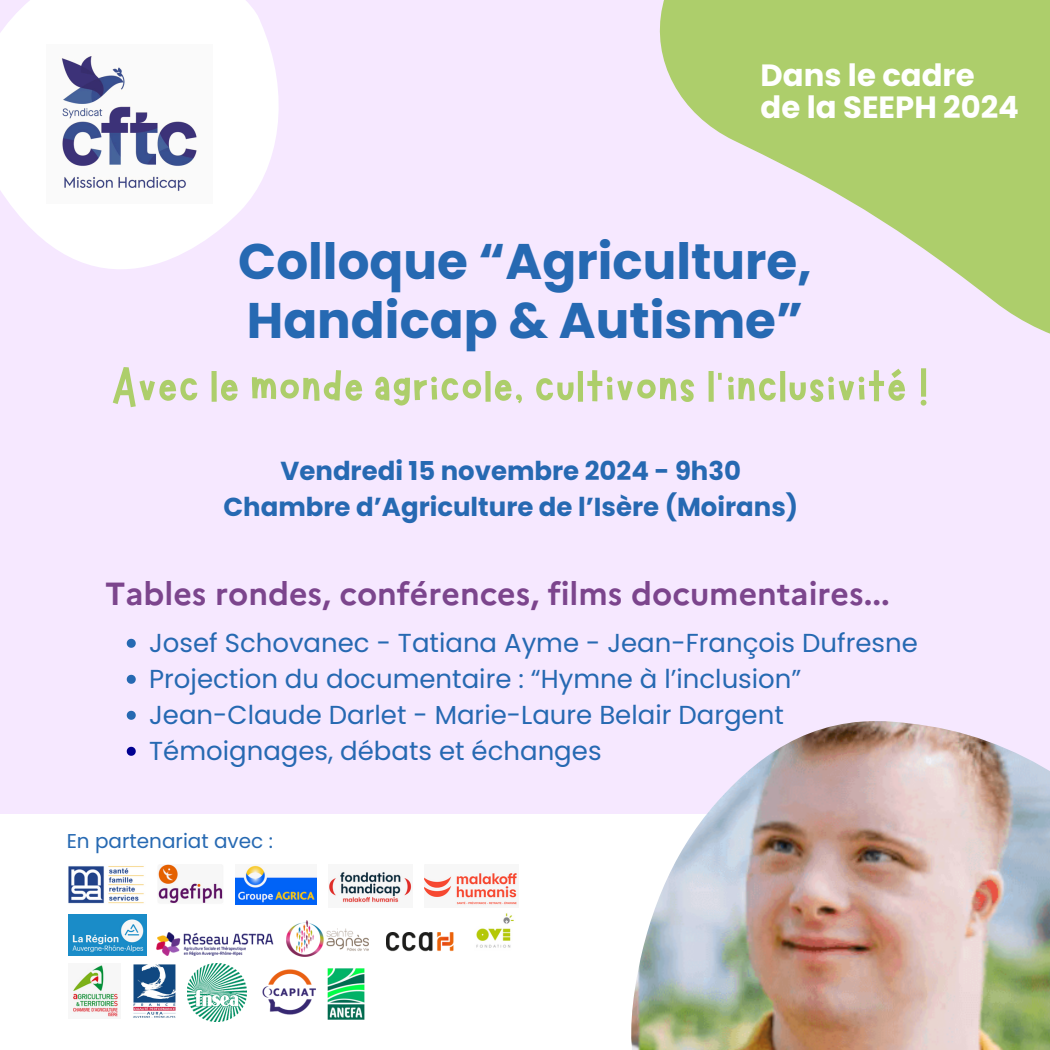
<style>
.page{position:relative;width:1050px;height:1050px;background:#f6e8ff}
.page>*{position:absolute;margin:0;border:0;box-sizing:border-box;transform-origin:0 0}
.t1{font:53px "Marykate";color:#adce6b}
.t2{font:700 50px/58.5px "Poppins";color:#2669b2}
.t3{font:700 32px "Marianne";color:#7c458d}
.t4{font:700 30.7px/32.2px "Poppins";color:#fff}
.t5{font:26px "Poppins";color:#2669b2}
.t6{font:700 26px/36px "Poppins";color:#2669b2;text-align:center}
.t7{font:20px "Poppins";color:#2669b2}
</style>
<div class="page">
<svg style="left:659px;top:0;width:391px;height:334px;fill:#adce6b"></svg>
<div style="left:750px;top:45px;width:273px;height:96px;background:#adce6b"></div>
<div style="left:0;top:814px;width:631px;height:236px;background:#fff"></div>
<img style="left:68px;top:963px;width:53px;height:56px">
<img style="left:68px;top:915px;width:78px;height:40px">
<img style="left:158px;top:864px;width:65px;height:40px">
<img style="left:235px;top:864px;width:81px;height:40px">
<img style="left:425px;top:864px;width:93px;height:43px">
<img style="left:328px;top:864px;width:84px;height:43px">
<svg style="left:0;top:0;width:279px;height:269px;fill:#fff"></svg>
<img style="left:46px;top:45px;width:167px;height:158px">
<img style="left:133px;top:963px;width:43px;height:56px">
<img style="left:631px;top:721px;width:419px;height:329px">
<img style="left:157px;top:932px;width:119px;height:23px">
<img style="left:469px;top:912px;width:50px;height:40px">
<img style="left:286px;top:921px;width:82px;height:36px">
<img style="left:386px;top:932px;width:71px;height:22px">
<img style="left:188px;top:963px;width:58px;height:59px">
<img style="left:327px;top:969px;width:37px;height:50px">
<img style="left:260px;top:963px;width:56px;height:56px">
<img style="left:68px;top:864px;width:78px;height:40px">
<svg style="left:127px;top:639px;width:9px;height:9px"></svg>
<svg style="left:127px;top:675px;width:9px;height:9px"></svg>
<svg style="left:127px;top:711px;width:9px;height:9px"></svg>
<svg style="left:127px;top:747px;width:9px;height:9px"></svg>
<p class="t4" style="left:761px;top:59px;width:260px">Dans le cadre de la SEEPH 2024</p>
<p class="t2" style="left:238px;top:232px;width:575px">Colloque “Agriculture,<br>Handicap &amp; Autisme”</p>
<p class="t1" style="left:111px;top:353px;width:819px">Avec le monde agricole, cultivons l’inclusivité !</p>
<p class="t6" style="left:223px;top:453px;width:576px">Vendredi 15 novembre 2024 - 9h30<br>Chambre d’Agriculture de l’Isère (Moirans)</p>
<p class="t3" style="left:105px;top:568px;width:786px">Tables rondes, conférences, films documentaires...</p>
<p class="t5" style="left:149px;top:624px;width:770px">Josef Schovanec - Tatiana Ayme - Jean-François Dufresne</p>
<p class="t5" style="left:149px;top:660px;width:654px">Projection du documentaire : “Hymne à l’inclusion”</p>
<p class="t5" style="left:149px;top:696px;width:636px">Jean-Claude Darlet - Marie-Laure Belair Dargent</p>
<p class="t5" style="left:149px;top:732px;width:454px">Témoignages, débats et échanges</p>
<p class="t7" style="left:67px;top:827px;width:208px">En partenariat avec :</p>
</div>
